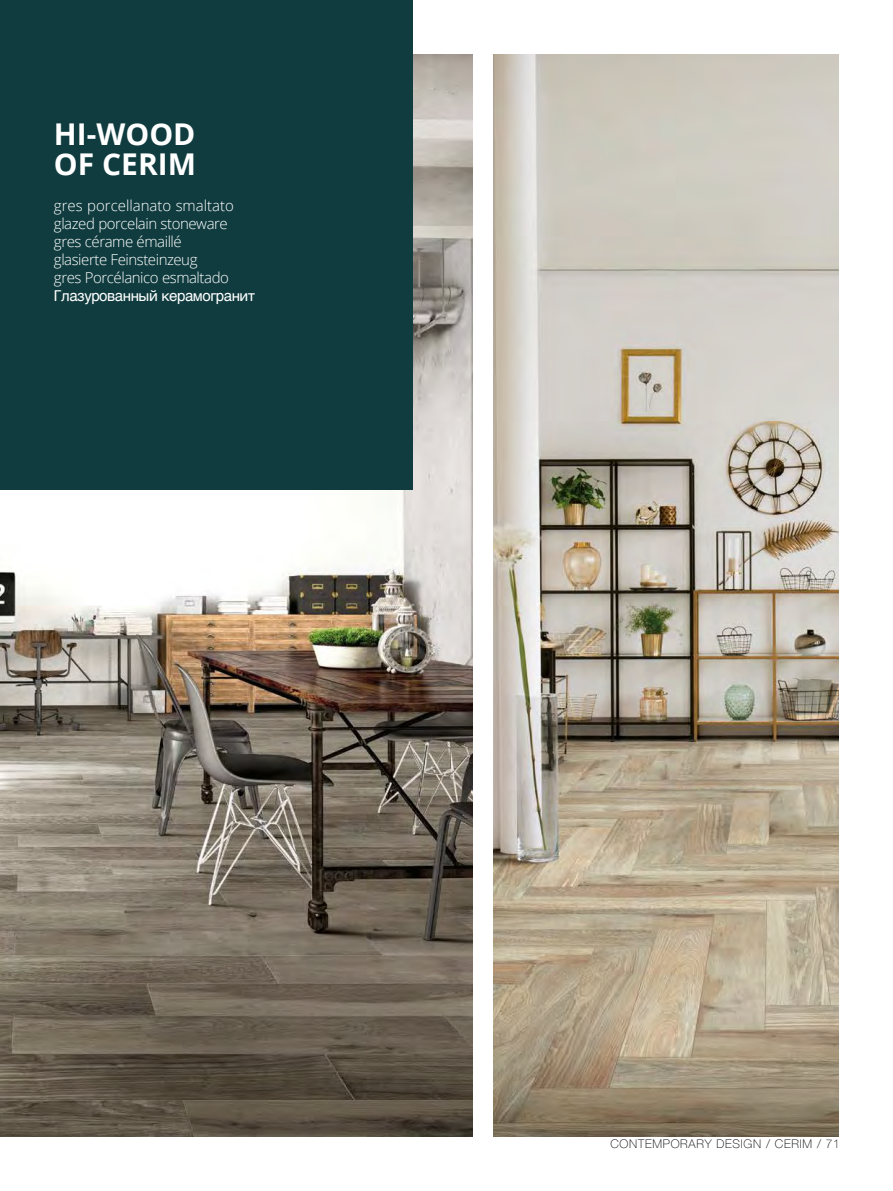
<style>
.page{position:relative;width:893px;height:1191px;background:#fff}
.page>*{position:absolute;margin:0;border:0;box-sizing:border-box;transform-origin:0 0}
.t1{font:700 30px/30px "Open Sans";color:#fff}
.t2{font:300 15px/18px "Open Sans";letter-spacing:-.03em;color:#fff}
.t3{font:15px "Helvetica";letter-spacing:-.03em;color:#fff}
.t4{font:100 12px "Helvetica Neue LT Std";letter-spacing:.06em;color:#000}
</style>
<div class="page">
<img style="left:493px;top:54px;width:346px;height:1083px">
<img style="left:0;top:54px;width:472px;height:1083px">
<div style="left:0;top:0;width:412px;height:489px;background:#103c3f"></div>
<h1 class="t1" style="left:54px;top:119px;width:144px">HI-WOOD<br>OF CERIM</h1>
<p class="t2" style="left:54px;top:197px;width:182px">gres porcellanato smaltato glazed porcelain stoneware gres cérame émaillé glasierte Feinsteinzeug<br>gres Porcélanico esmaltado</p>
<p class="t3" style="left:54px;top:285px;width:203px">Глазурованный керамогранит</p>
<p class="t4" style="left:610px;top:1137px;width:231px">CONTEMPORARY DESIGN / CERIM / 71</p>
</div>
